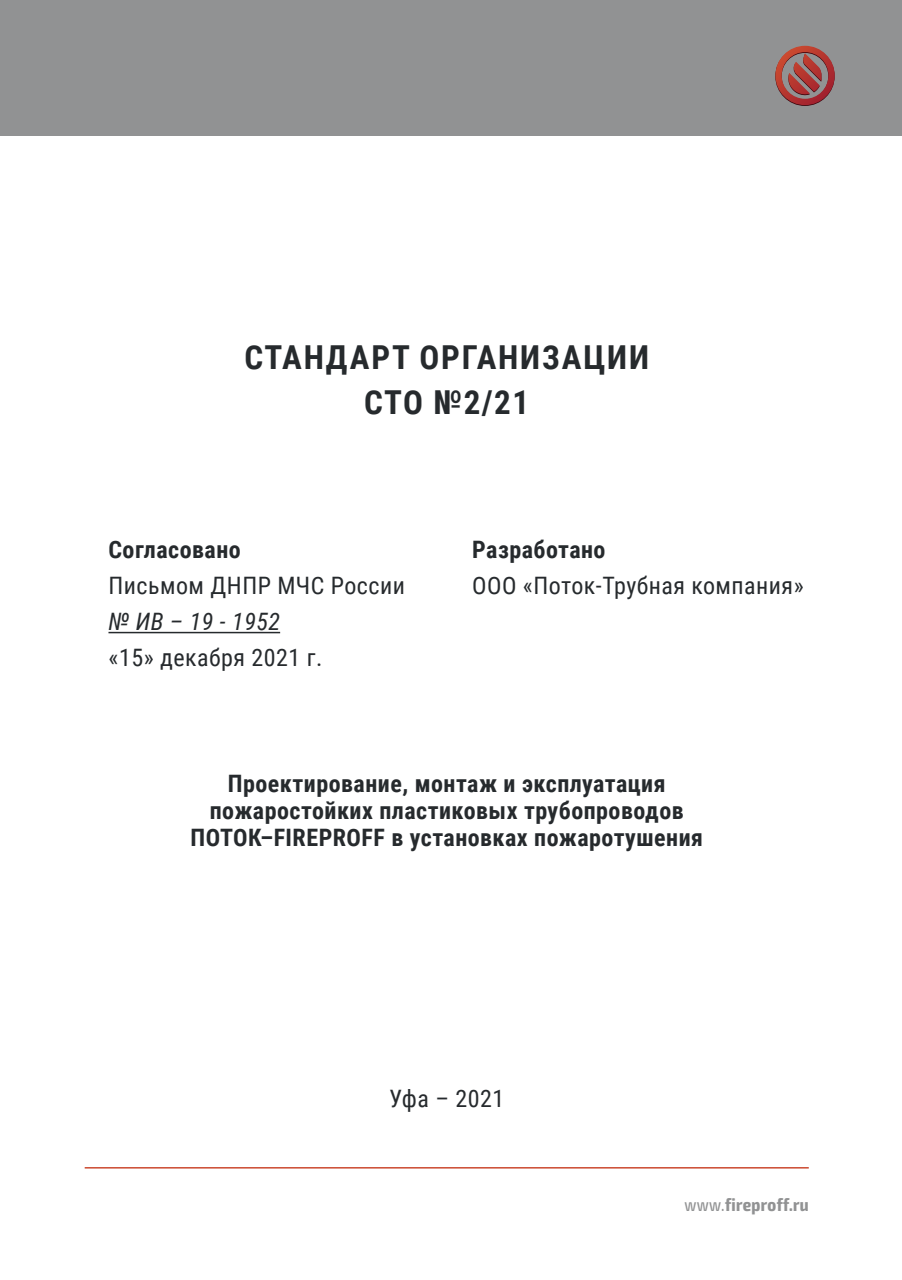
<style>
.page{position:relative;width:902px;height:1280px;background:#fff}
.page>*{position:absolute;margin:0;border:0;box-sizing:border-box;transform-origin:0 0}
.t1{font:700 33px "Roboto Condensed";letter-spacing:.055em;color:#262a2d}
.base_txt{font:700 24px/27px "Roboto Condensed";letter-spacing:.02em;color:#262a2d;text-align:center}
.base_txt-2{font:24px "Roboto Condensed";letter-spacing:.02em;color:#262a2d}
.t2{font:italic 24px "Roboto Condensed";letter-spacing:.02em;color:#262a2d}
.t3{font:700 condensed 18px "Exo 2";letter-spacing:.02em;color:#919293}
.s1{font-weight:400}
</style>
<div class="page">
<div style="left:0;top:0;width:901px;height:135px;background:#919293"></div>
<svg style="left:775px;top:46px;width:59px;height:60px"></svg>
<hr style="left:85px;top:1167px;width:723px;height:1px;background:#cb492f">
<hr style="left:108px;top:632px;width:172px;height:1px;background:#262a2d">
<h4 class="t1" style="left:244px;top:334px;width:406px">СТАНДАРТ ОРГАНИЗАЦИИ</h4>
<h4 class="t1" style="left:364px;top:379px;width:167px">СТО №2/21</h4>
<h4 class="base_txt" style="left:108px;top:535px;width:134px">Согласовано</h4>
<h4 class="base_txt-2" style="left:108px;top:568px;width:298px">Письмом ДНПР МЧС России</h4>
<h4 class="t2" style="left:108px;top:604px;width:173px">№ ИВ – 19 - 1952</h4>
<h4 class="base_txt-2" style="left:108px;top:640px;width:215px">«15» декабря 2021 г.</h4>
<h4 class="base_txt" style="left:472px;top:535px;width:135px">Разработано</h4>
<h4 class="base_txt-2" style="left:472px;top:568px;width:333px">ООО «Поток-Трубная компания»</h4>
<p class="base_txt" style="left:190px;top:769px;width:514px">Проектирование, монтаж и эксплуатация пожаростойких пластиковых трубопроводов<br>ПОТОК–FIREPROFF в установках пожаротушения</p>
<p class="base_txt-2" style="left:389px;top:1081px;width:117px">Уфа – 2021</p>
<p class="t3" style="left:684px;top:1194px;width:126px"><span class="s1">www.</span>fireproff.ru</p>
</div>
